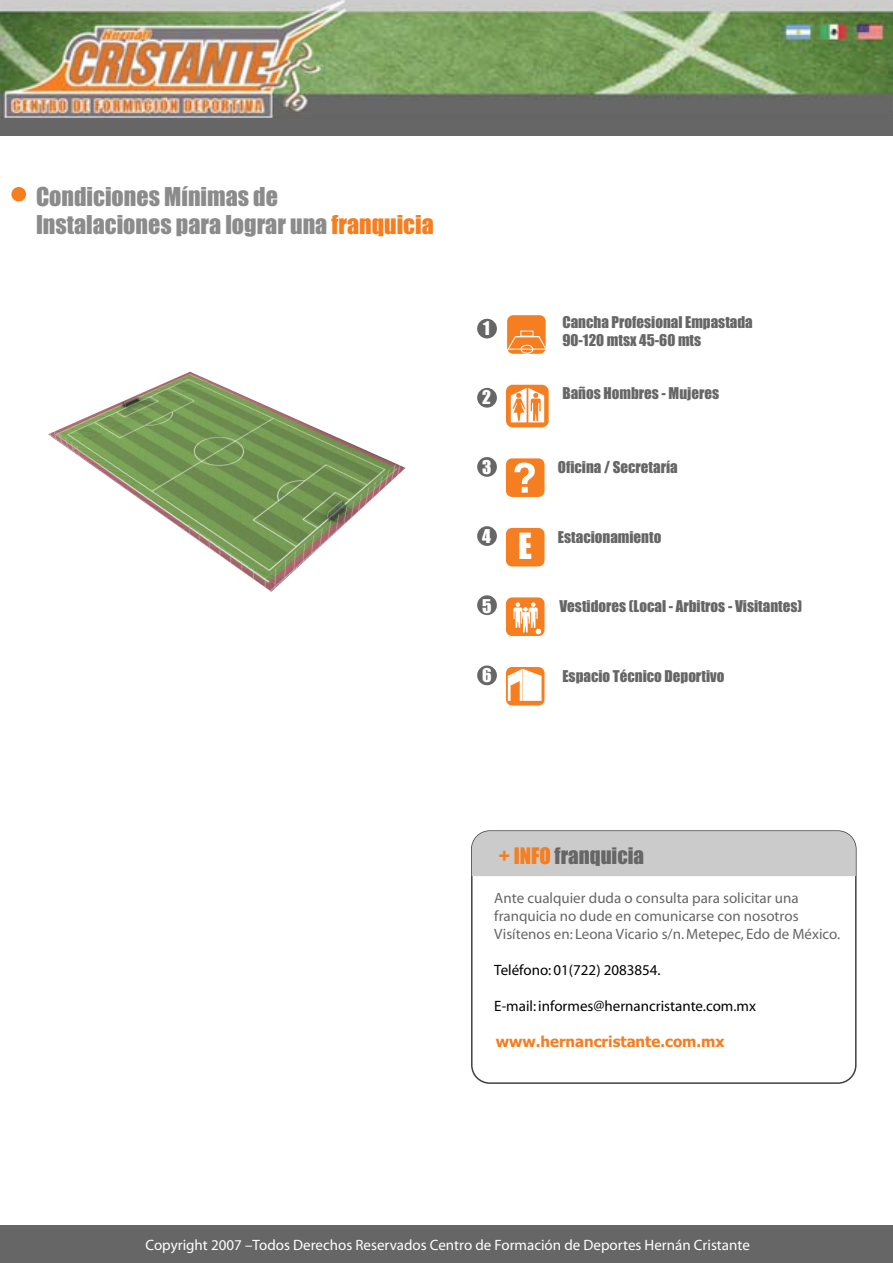
<style>
.page{position:relative;width:893px;height:1263px;background:#fff}
.page>*{position:absolute;margin:0;border:0;box-sizing:border-box;transform-origin:0 0}
.t1{font:33.3px "Impact";color:#fff}
.t2{font:24px/28.8px "Impact";color:#8b8b8b}
.t3{font:21px "Impact";color:#666667}
.t4{font:17.55px "Impact";color:#fff}
.t5{font:15px/18px "Impact";color:#666667}
.t6{font:15px/18px "Myriad";color:#666667}
.t7{font:15px "Myriad";color:#fff}
.t8{font:15px "Myriad";color:#010202}
.t9{font:700 15px "Tahoma";color:#f57e20}
.s1{color:#f57e20}
</style>
<div class="page">
<img style="left:0;top:0;width:892px;height:1060px">
<div style="left:0;top:1225px;width:893px;height:38px;background:#666667"></div>
<div style="left:11px;top:187px;width:15px;height:15px;background:#f57e20;border-radius:50%"></div>
<div style="left:477px;top:388px;width:20px;height:20px;background:#666667;border-radius:50%"></div>
<div style="left:477px;top:319px;width:20px;height:19px;background:#666667;border-radius:50%"></div>
<div style="left:477px;top:457px;width:20px;height:20px;background:#666667;border-radius:50%"></div>
<div style="left:477px;top:526px;width:20px;height:20px;background:#666667;border-radius:50%"></div>
<div style="left:477px;top:595px;width:20px;height:20px;background:#666667;border-radius:50%"></div>
<div style="left:477px;top:665px;width:20px;height:20px;background:#666667;border-radius:50%"></div>
<div style="left:506px;top:458px;width:38px;height:39px;background:#f57e20;border-radius:6px"></div>
<svg style="left:514px;top:463px;width:21px;height:30px"></svg>
<div style="left:507px;top:315px;width:39px;height:39px;background:#f57e20;border-radius:6px"></div>
<svg style="left:505px;top:336px;width:44px;height:18px"></svg>
<div style="left:506px;top:528px;width:38px;height:38px;background:#f57e20;border-radius:6px"></div>
<div style="left:506px;top:597px;width:38px;height:39px;background:#f57e20;border-radius:6px"></div>
<svg style="left:513px;top:602px;width:28px;height:32px"></svg>
<div style="left:506px;top:667px;width:38px;height:38px;background:#f57e20;border-radius:6px"></div>
<svg style="left:506px;top:385px;width:43px;height:42px"></svg>
<svg style="left:511px;top:388px;width:33px;height:34px"></svg>
<img style="left:48px;top:372px;width:358px;height:220px">
<div style="left:0;top:118px;width:893px;height:18px;background:#666667"></div>
<div style="left:471px;top:830px;width:385px;height:254px;border:2px solid #3f403f;border-radius:18px"></div>
<div style="left:472px;top:831px;width:384px;height:45px;background:#cccbcb"></div>
<svg style="left:508px;top:669px;width:34px;height:32px"></svg>
<h2 class="t2" style="left:36px;top:183px;width:399px">Condiciones Mínimas de<br>Instalaciones para lograr una <span class="s1">franquicia</span></h2>
<p class="t4" style="left:483px;top:321px;width:8px">1</p>
<p class="t5" style="left:562px;top:314px;width:192px">Cancha Profesional Empastada<br>90-120 mtsx 45-60 mts</p>
<p class="t4" style="left:482px;top:390px;width:10px">2</p>
<p class="t5" style="left:562px;top:385px;width:158px">Baños Hombres - Mujeres</p>
<p class="t4" style="left:482px;top:460px;width:11px">3</p>
<p class="t5" style="left:558px;top:459px;width:121px">Oficina / Secretaría</p>
<p class="t4" style="left:482px;top:529px;width:10px">4</p>
<h1 class="t1" style="left:518px;top:533px;width:15px">E</h1>
<p class="t5" style="left:558px;top:528px;width:105px">Estacionamiento</p>
<p class="t4" style="left:482px;top:599px;width:11px">5</p>
<p class="t5" style="left:559px;top:598px;width:244px">Vestidores (Local - Arbitros - Visitantes)</p>
<p class="t4" style="left:482px;top:668px;width:11px">6</p>
<p class="t5" style="left:562px;top:667px;width:164px">Espacio Técnico Deportivo</p>
<h3 class="t3" style="left:499px;top:847px;width:147px"><span class="s1">+ INFO</span> franquicia</h3>
<p class="t6" style="left:494px;top:890px;width:347px">Ante cualquier duda o consulta para solicitar una franquicia no dude en comunicarse con nosotros<br>Visítenos en: Leona Vicario s/n. Metepec, Edo de México.</p>
<p class="t8" style="left:494px;top:964px;width:168px">Teléfono: 01(722) 2083854.</p>
<p class="t8" style="left:494px;top:1000px;width:263px">E-mail: informes@hernancristante.com.mx</p>
<p class="t9" style="left:496px;top:1033px;width:230px">www.hernancristante.com.mx</p>
<p class="t7" style="left:146px;top:1239px;width:606px">Copyright 2007 –Todos Derechos Reservados Centro de Formación de Deportes Hernán Cristante</p>
</div>
